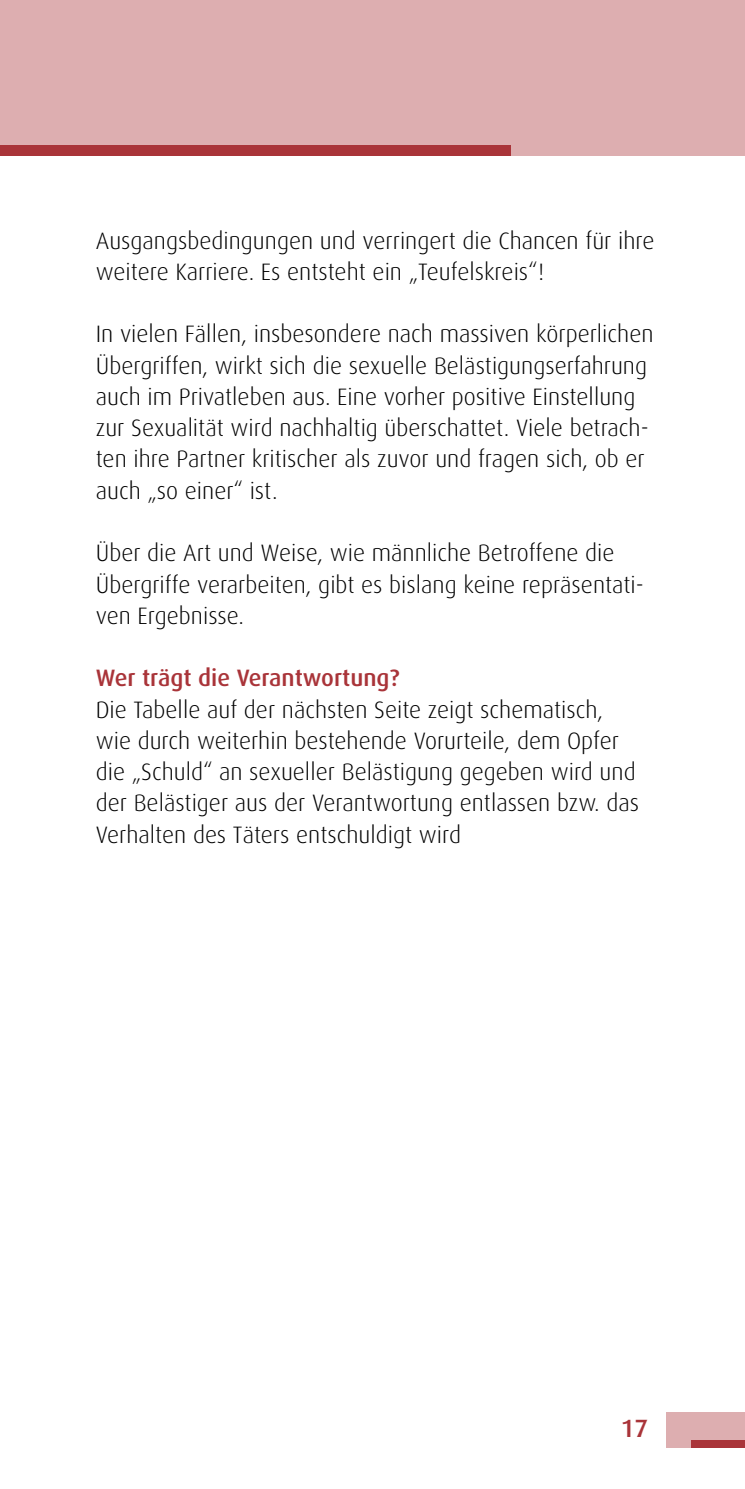
<style>
.page{position:relative;width:745px;height:1489px;background:#fff}
.page>*{position:absolute;margin:0;border:0;box-sizing:border-box;transform-origin:0 0}
.t1{font:500 25px "Dax";color:#a93439}
.t2{font:300 23.75px/31.2px "Dax";color:#000}
.t3{font:500 23.75px "Dax";color:#a93439}
</style>
<div class="page">
<div style="left:0;top:0;width:744px;height:156px;background:#ddaeb0"></div>
<div style="left:0;top:145px;width:510px;height:11px;background:#a93439"></div>
<div style="left:665px;top:1411px;width:79px;height:35px;background:#ddaeb0"></div>
<div style="left:690px;top:1439px;width:54px;height:7px;background:#a93439"></div>
<p class="t2" style="left:96px;top:225px;width:560px">Ausgangsbedingungen und verringert die Chancen für ihre weitere Karriere. Es entsteht ein „Teufelskreis“!</p>
<p class="t2" style="left:96px;top:319px;width:559px">In vielen Fällen, insbesondere nach massiven körperlichen Übergriffen, wirkt sich die sexuelle Belästigungserfahrung auch im Privatleben aus. Eine vorher positive Einstellung zur Sexualität wird nachhaltig überschattet. Viele betrach&shy;ten ihre Partner kritischer als zuvor und fragen sich, ob er auch „so einer“ ist.</p>
<p class="t2" style="left:96px;top:537px;width:549px">Über die Art und Weise, wie männliche Betroffene die<br>Übergriffe verarbeiten, gibt es bislang keine repräsentati&shy;ven Ergebnisse.</p>
<p class="t3" style="left:96px;top:664px;width:305px">Wer trägt die Verantwortung?</p>
<p class="t2" style="left:96px;top:694px;width:544px">Die Tabelle auf der nächsten Seite zeigt schematisch, wie durch weiterhin bestehende Vorurteile, dem Opfer die „Schuld“ an sexueller Belästigung gegeben wird und der Belästiger aus der Verantwortung entlassen bzw. das Verhalten des Täters entschuldigt wird</p>
<p class="t1" style="left:620px;top:1414px;width:29px">17</p>
</div>
